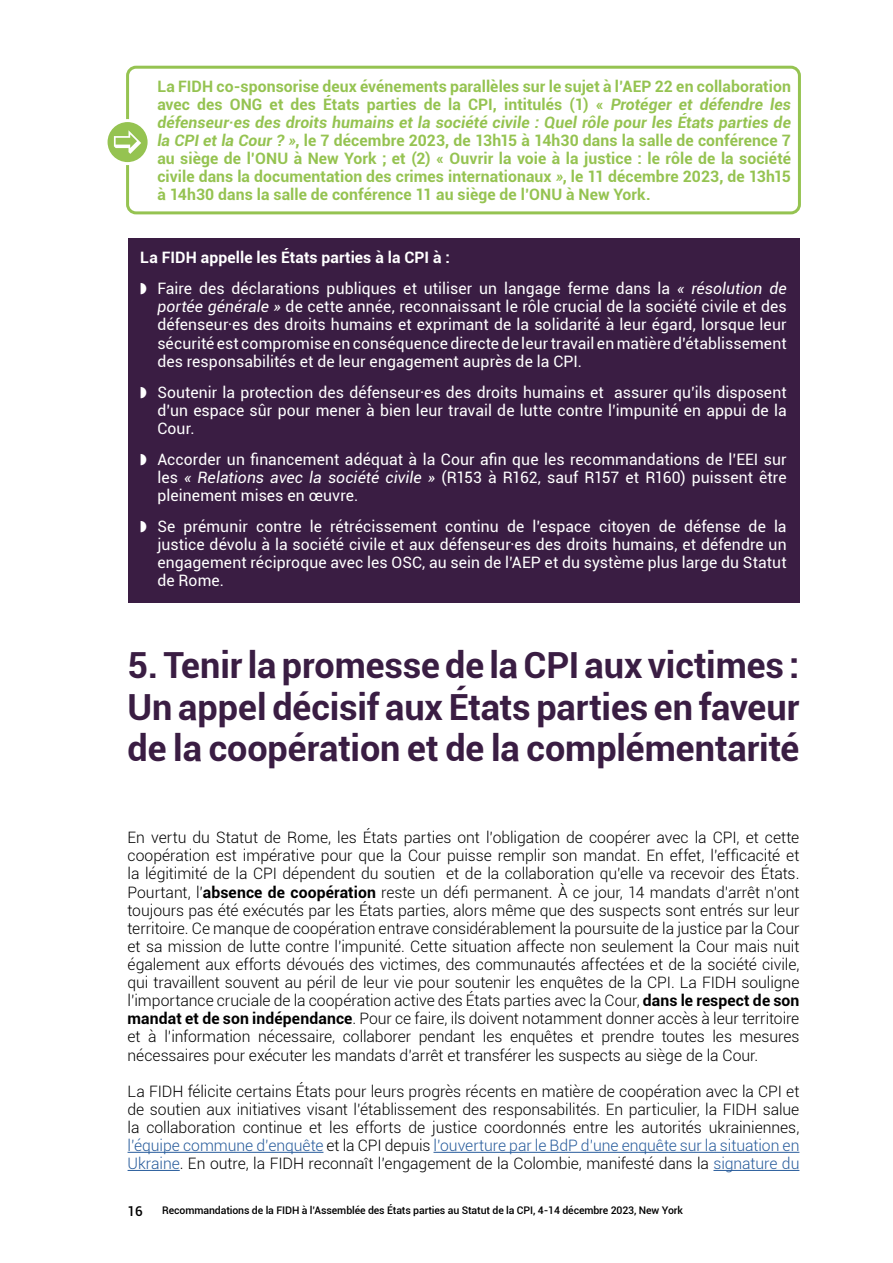
<style>
.page{position:relative;width:893px;height:1263px;background:#fff}
.page>*{position:absolute;margin:0;border:0;box-sizing:border-box;transform-origin:0 0}
.Heading_1{font:700 36px/41.4px "Roboto";letter-spacing:-.005em;color:#3a1d43;text-align:justify}
.Body_10_5pt{font:300 15.75px/18.1px "Roboto";letter-spacing:-.005em;color:#000;text-align:justify}
.t1{font:15.75px/18.1px "Roboto";letter-spacing:.005em;color:#fff;text-align:justify}
.Event_boxout{font:700 15.75px/18.1px "Roboto";letter-spacing:.005em;color:#95c351;text-align:justify}
.Box_text_header{font:700 15.75px "Roboto";letter-spacing:.005em;color:#fff}
.t2{font:500 13.5px "Roboto";color:#000}
.t3{font:500 10.5px "Roboto";letter-spacing:-.01em;color:#000}
.s1{font-style:italic}
.s2{font-weight:700}
.s3{color:#275b9b}
</style>
<div class="page">
<div style="left:126px;top:66px;width:675px;height:148px;border:3px solid #95c351;border-radius:9px"></div>
<div style="left:128px;top:239px;width:671px;height:41px;background:#3a1d43"></div>
<div style="left:128px;top:270px;width:671px;height:113px;background:#3a1d43"></div>
<div style="left:128px;top:373px;width:671px;height:77px;background:#3a1d43"></div>
<div style="left:128px;top:440px;width:671px;height:77px;background:#3a1d43"></div>
<div style="left:128px;top:507px;width:671px;height:96px;background:#3a1d43"></div>
<hr style="left:128px;top:1152px;width:195px;height:1px;background:#275b9b">
<hr style="left:433px;top:1152px;width:366px;height:1px;background:#275b9b">
<hr style="left:128px;top:1170px;width:52px;height:1px;background:#275b9b">
<hr style="left:713px;top:1170px;width:86px;height:1px;background:#275b9b">
<svg style="left:106px;top:121px;width:43px;height:43px"></svg>
<svg style="left:114px;top:130px;width:27px;height:24px"></svg>
<div style="left:105px;top:119px;width:46px;height:46px;border:3px solid #fff;border-radius:50%"></div>
<p class="Event_boxout" style="left:157px;top:76px;width:635px">La FIDH co-sponsorise deux événements parallèles sur le sujet à l’AEP 22 en collaboration avec des ONG et des États parties de la CPI, intitulés (1) « <span class="s1">Protéger et défendre les défenseur·es des droits humains et la société civile : Quel rôle pour les États parties de la CPI et la Cour ? »</span>, le 7 décembre 2023, de 13h15 à 14h30 dans la salle de conférence 7 au siège de l’ONU à New York ; et (2) « Ouvrir la voie à la justice : le rôle de la société civile dans la documentation des crimes internationaux <span class="s1">»</span>, le 11 décembre 2023, de 13h15 à 14h30 dans la salle de conférence 11 au siège de l’ONU à New York.</p>
<p class="Box_text_header" style="left:140px;top:247px;width:311px">La FIDH appelle les États parties à la CPI à :</p>
<p class="t1" style="left:157px;top:279px;width:631px;text-indent:-17px">◗ Faire des déclarations publiques et utiliser un langage ferme dans la <span class="s1">« résolution de portée générale »</span> de cette année, reconnaissant le rôle crucial de la société civile et des défenseur·es des droits humains et exprimant de la solidarité à leur égard, lorsque leur sécurité est compromise en conséquence directe de leur travail en matière d’établissement des responsabilités et de leur engagement auprès de la CPI.</p>
<p class="t1" style="left:157px;top:382px;width:631px;text-indent:-17px">◗ Soutenir la protection des défenseur·es des droits humains et assurer qu’ils disposent d’un espace sûr pour mener à bien leur travail de lutte contre l’impunité en appui de la Cour.</p>
<p class="t1" style="left:157px;top:449px;width:631px;text-indent:-17px">◗ Accorder un financement adéquat à la Cour afin que les recommandations de l’EEI sur les <span class="s1">« Relations avec la société civile »</span> (R153 à R162, sauf R157 et R160) puissent être pleinement mises en œuvre.</p>
<p class="t1" style="left:157px;top:516px;width:631px;text-indent:-17px">◗ Se prémunir contre le rétrécissement continu de l’espace citoyen de défense de la justice dévolu à la société civile et aux défenseur·es des droits humains, et défendre un engagement réciproque avec les OSC, au sein de l’AEP et du système plus large du Statut de Rome.</p>
<p class="Heading_1" style="left:128px;top:643px;width:673px">5. Tenir la promesse de la CPI aux victimes :<br>Un appel décisif aux États parties en faveur de la coopération et de la complémentarité</p>
<p class="Body_10_5pt" style="left:128px;top:828px;width:673px">En vertu du Statut de Rome, les États parties ont l’obligation de coopérer avec la CPI, et cette coopération est impérative pour que la Cour puisse remplir son mandat. En effet, l’efficacité et la légitimité de la CPI dépendent du soutien et de la collaboration qu’elle va recevoir des États.<br>Pourtant, l’<span class="s2">absence de coopération</span> reste un défi permanent. À ce jour, 14 mandats d’arrêt n’ont toujours pas été exécutés par les États parties, alors même que des suspects sont entrés sur leur territoire. Ce manque de coopération entrave considérablement la poursuite de la justice par la Cour et sa mission de lutte contre l’impunité. Cette situation affecte non seulement la Cour mais nuit également aux efforts dévoués des victimes, des communautés affectées et de la société civile, qui travaillent souvent au péril de leur vie pour soutenir les enquêtes de la CPI. La FIDH souligne l’importance cruciale de la coopération active des États parties avec la Cour, <span class="s2">dans le respect de son mandat et de son indépendance</span>. Pour ce faire, ils doivent notamment donner accès à leur territoire et à l’information nécessaire, collaborer pendant les enquêtes et prendre toutes les mesures nécessaires pour exécuter les mandats d’arrêt et transférer les suspects au siège de la Cour.</p>
<p class="Body_10_5pt" style="left:128px;top:1081px;width:673px">La FIDH félicite certains États pour leurs progrès récents en matière de coopération avec la CPI et de soutien aux initiatives visant l’établissement des responsabilités. En particulier, la FIDH salue la collaboration continue et les efforts de justice coordonnés entre les autorités ukrainiennes, <span class="s3">l’équipe commune d’enquête</span> et la CPI depuis <span class="s3">l’ouverture par le BdP d’une enquête sur la situation en Ukraine</span>. En outre, la FIDH reconnaît l’engagement de la Colombie, manifesté dans la <span class="s3">signature du</span></p>
<p class="t2" style="left:128px;top:1202px;width:17px">16</p>
<p class="t3" style="left:162px;top:1202px;width:522px">Recommandations de la FIDH à l’Assemblée des États parties au Statut de la CPI, 4-14 décembre 2023, New York</p>
</div>
